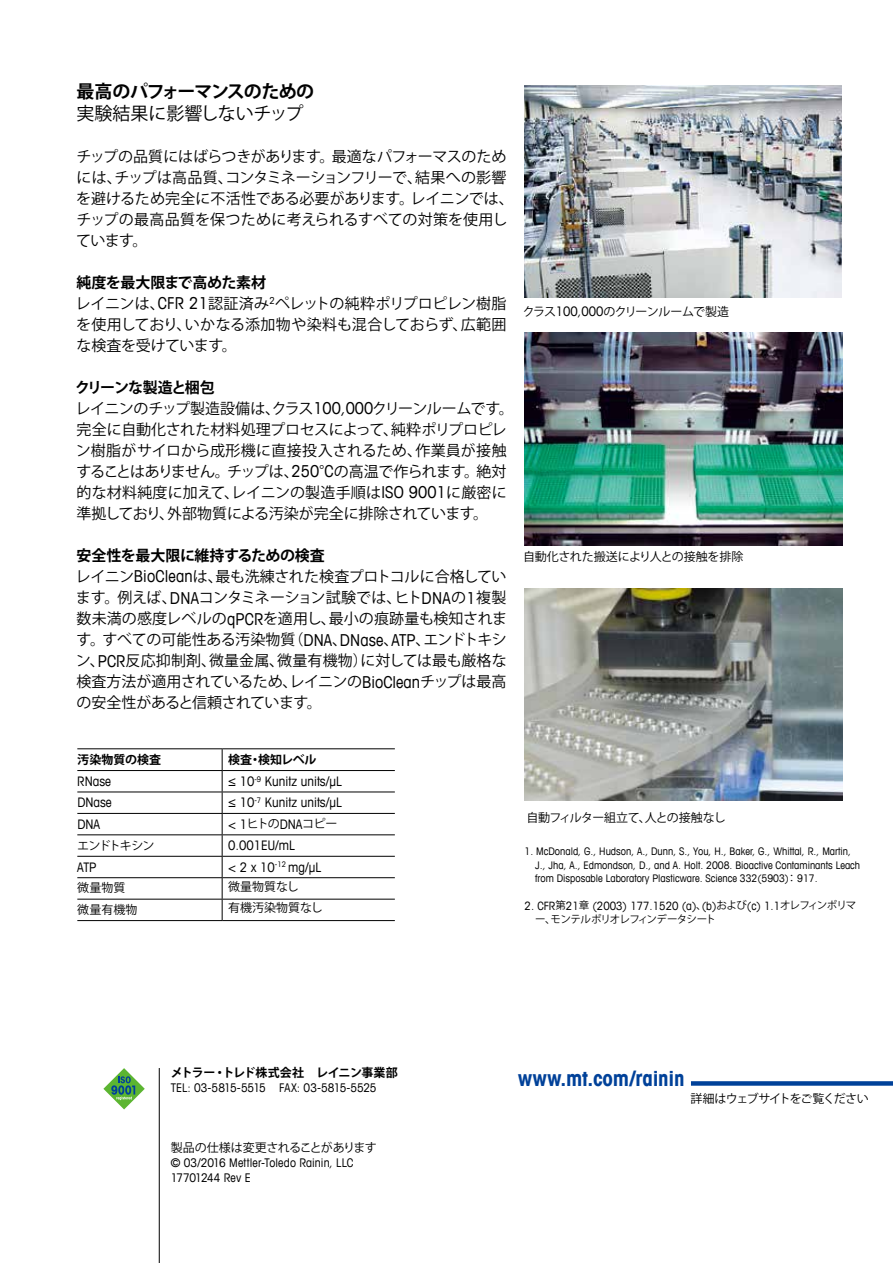
<style>
.page{position:relative;width:893px;height:1263px;background:#fff}
.page>*{position:absolute;margin:0;border:0;box-sizing:border-box;transform-origin:0 0}
.t1{font:700 condensed 21px "Avant Garde Com";letter-spacing:-.01em;color:#004199}
.t2{font:700 18px "Koz Go Pro";letter-spacing:-.04em;color:#000}
.t3{font:18px "Koz Go Pro";letter-spacing:-.005em;color:#000}
.t4{font:15px/21px "Koz Go Pro";letter-spacing:-.01em;color:#000}
.t5{font:condensed 13.2px "Avant Garde Com";color:#000}
.t6{font:condensed 12px/15px "Avant Garde Com";color:#000}
.t7{font:12px "Koz Go Pro";letter-spacing:-.03em;color:#000}
.t8{font:12px "Koz Go Pro";letter-spacing:-.065em;color:#000}
.t9{font:700 12px "Koz Go Pro";letter-spacing:-.04em;color:#000}
.t10{font:12px "Koz Go Pro";letter-spacing:-.05em;color:#000}
.t11{font:12px "Koz Go Pro";letter-spacing:-.095em;color:#000}
.t12{font:700 12px "Koz Go Pro";letter-spacing:-.01em;color:#000}
.t13{font:12px "Koz Go Pro";color:#000}
.t14{font:12px "Koz Go Pro";letter-spacing:-.075em;color:#000}
.t15{font:condensed 11.55px "Avant Garde Com";color:#000}
.t16{font:condensed 10.5px/13.5px "Avant Garde Com";color:#000}
.t17{font:10.5px "Koz Go Pro";letter-spacing:-.06em;color:#000}
.s1{font-weight:700}
.s2{font-family:"Avant Garde Com";font-stretch:condensed;font-size:16.5px}
.s3{font-family:"Avant Garde Com";font-stretch:condensed;font-size:13.2px}
.s4{font-family:"Koz Go Pro";font-stretch:normal}
.s5{font-family:"Koz Go Pro";font-stretch:normal;font-size:10.5px}
</style>
<div class="page">
<hr style="left:77px;top:748px;width:145px;height:1px;background:#000">
<hr style="left:222px;top:748px;width:173px;height:1px;background:#000">
<hr style="left:77px;top:770px;width:145px;height:1px;background:#000">
<hr style="left:222px;top:770px;width:173px;height:1px;background:#000">
<hr style="left:77px;top:792px;width:145px;height:1px;background:#000">
<hr style="left:222px;top:792px;width:173px;height:1px;background:#000">
<hr style="left:77px;top:813px;width:145px;height:1px;background:#000">
<hr style="left:222px;top:813px;width:173px;height:1px;background:#000">
<hr style="left:77px;top:834px;width:145px;height:1px;background:#000">
<hr style="left:222px;top:834px;width:173px;height:1px;background:#000">
<hr style="left:77px;top:856px;width:145px;height:1px;background:#000">
<hr style="left:222px;top:856px;width:173px;height:1px;background:#000">
<hr style="left:77px;top:877px;width:145px;height:1px;background:#000">
<hr style="left:222px;top:877px;width:173px;height:1px;background:#000">
<hr style="left:77px;top:899px;width:145px;height:1px;background:#000">
<hr style="left:222px;top:899px;width:173px;height:1px;background:#000">
<svg style="left:222px;top:749px;width:1px;height:171px"></svg>
<hr style="left:77px;top:920px;width:145px;height:1px;background:#000">
<hr style="left:222px;top:920px;width:173px;height:1px;background:#000">
<img style="left:525px;top:333px;width:317px;height:212px">
<img style="left:525px;top:85px;width:316px;height:213px">
<img style="left:525px;top:588px;width:318px;height:213px">
<hr style="left:159px;top:1068px;width:1px;height:195px;background:#000">
<div style="left:691px;top:1081px;width:202px;height:5px;background:#004199"></div>
<svg style="left:103px;top:1068px;width:42px;height:41px"></svg>
<p class="t2" style="left:77px;top:80px;width:239px">最高のパフォーマンスのための</p>
<p class="t3" style="left:77px;top:101px;width:228px">実験結果に影響しないチップ</p>
<p class="t4" style="left:76px;top:146px;width:439px">チップの品質にはばらつきがあります。最適なパフォーマスのためには、チップは高品質、コンタミネーションフリーで、結果への影響を避けるため完全に不活性である必要があります。レイニンでは、チップの最高品質を保つために考えられるすべての対策を使用しています。</p>
<p class="t4" style="left:75px;top:272px;width:433px"><span class="s1">純度を最大限まで高めた素材<br></span>レイニンは、<span class="s2">CFR 21</span>認証済み<sup>2</sup>ペレットの純粋ポリプロピレン樹脂を使用しており、いかなる添加物や染料も混合しておらず、広範囲な検査を受けています。</p>
<p class="t4" style="left:75px;top:377px;width:440px"><span class="s1">クリーンな製造と梱包<br></span>レイニンのチップ製造設備は、クラス<span class="s2">100,000</span>クリーンルームです。完全に自動化された材料処理プロセスによって、純粋ポリプロピレン樹脂がサイロから成形機に直接投入されるため、作業員が接触することはありません。チップは、<span class="s2">250</span>°<span class="s2">C</span>の高温で作られます。絶対的な材料純度に加えて、レイニンの製造手順は<span class="s2">ISO 9001</span>に厳密に準拠しており、外部物質による汚染が完全に排除されています。</p>
<p class="t4" style="left:75px;top:545px;width:433px"><span class="s1">安全性を最大限に維持するための検査<br></span>レイニン<span class="s2">BioClean</span>は、最も洗練された検査プロトコルに合格しています。例えば、<span class="s2">DNA</span>コンタミネーション試験では、ヒト<span class="s2">DNA</span>の<span class="s2">1</span>複製数未満の感度レベルの<span class="s2">qPCR</span>を適用し、最小の痕跡量も検知されます。すべての可能性ある汚染物質（<span class="s2">DNA</span>、<span class="s2">DNase</span>、<span class="s2">ATP</span>、エンドトキシン、<span class="s2">PCR</span>反応抑制剤、微量金属、微量有機物）に対しては最も厳格な検査方法が適用されているため、レイニンの<span class="s2">BioClean</span>チップは最高の安全性があると信頼されています。</p>
<p class="t12" style="left:77px;top:751px;width:85px">汚染物質の検査</p>
<p class="t12" style="left:228px;top:751px;width:90px">検査・検知レベル</p>
<p class="t5" style="left:77px;top:773px;width:35px">RNase</p>
<p class="t5" style="left:228px;top:773px;width:115px">≤ 10<sup>-9</sup> Kunitz units/µL</p>
<p class="t5" style="left:77px;top:794px;width:36px">DNase</p>
<p class="t5" style="left:228px;top:794px;width:115px">≤ 10<sup>-7</sup> Kunitz units/µL</p>
<p class="t5" style="left:77px;top:816px;width:24px">DNA</p>
<p class="t7" style="left:228px;top:816px;width:111px"><span class="s3">&lt; 1</span>ヒトの<span class="s3">DNA</span>コピー</p>
<p class="t14" style="left:77px;top:837px;width:79px">エンドトキシン</p>
<p class="t5" style="left:228px;top:837px;width:68px">0.001EU/mL</p>
<p class="t5" style="left:77px;top:859px;width:21px">ATP</p>
<p class="t5" style="left:228px;top:859px;width:95px">&lt; 2 x 10<sup>-12</sup> mg/µL</p>
<p class="t7" style="left:77px;top:880px;width:50px">微量物質</p>
<p class="t7" style="left:228px;top:879px;width:72px">微量物質なし</p>
<p class="t7" style="left:77px;top:902px;width:62px">微量有機物</p>
<p class="t13" style="left:228px;top:900px;width:96px">有機汚染物質なし</p>
<p class="t8" style="left:523px;top:304px;width:208px">クラス<span class="s3">100,000</span>のクリーンルームで製造</p>
<p class="t7" style="left:523px;top:549px;width:222px">自動化された搬送により人との接触を排除</p>
<p class="t10" style="left:526px;top:809px;width:201px">自動フィルター組立て、人との接触なし</p>
<p class="t16" style="left:535px;top:844px;width:326px;text-indent:-11px">1. McDonald, G., Hudson, A., Dunn, S., You, H., Baker, G., Whittal, R., Martin,<br>J., Jha, A., Edmondson, D., and A. Holt. 2008. Bioactive Contaminants Leach from Disposable Laboratory Plasticware. Science 332(5903)<span class="s4">：</span>917.</p>
<p class="t15" style="left:525px;top:898px;width:333px">2. CFR<span class="s5">第</span>21<span class="s5">章</span> (2003) 177.1520 (a)<span class="s5">、</span>(b)<span class="s5">および</span>(c) 1.1<span class="s5">オレフィンポリマ</span></p>
<p class="t17" style="left:535px;top:912px;width:183px">ー、モンテルポリオレフィンデータシート</p>
<p class="t9" style="left:171px;top:1065px;width:228px">メトラー・トレド株式会社　レイニン事業部</p>
<p class="t6" style="left:171px;top:1080px;width:207px">TEL: 03-5815-5515 FAX: 03-5815-5525</p>
<p class="t7" style="left:171px;top:1140px;width:208px">製品の仕様は変更されることがあります</p>
<p class="t6" style="left:171px;top:1155px;width:184px">© 03/2016 Mettler-Toledo Rainin, LLC<br>17701244 Rev E</p>
<h1 class="t1" style="left:518px;top:1065px;width:168px">www.mt.com/rainin</h1>
<p class="t11" style="left:691px;top:1090px;width:180px">詳細はウェブサイトをご覧ください</p>
</div>
